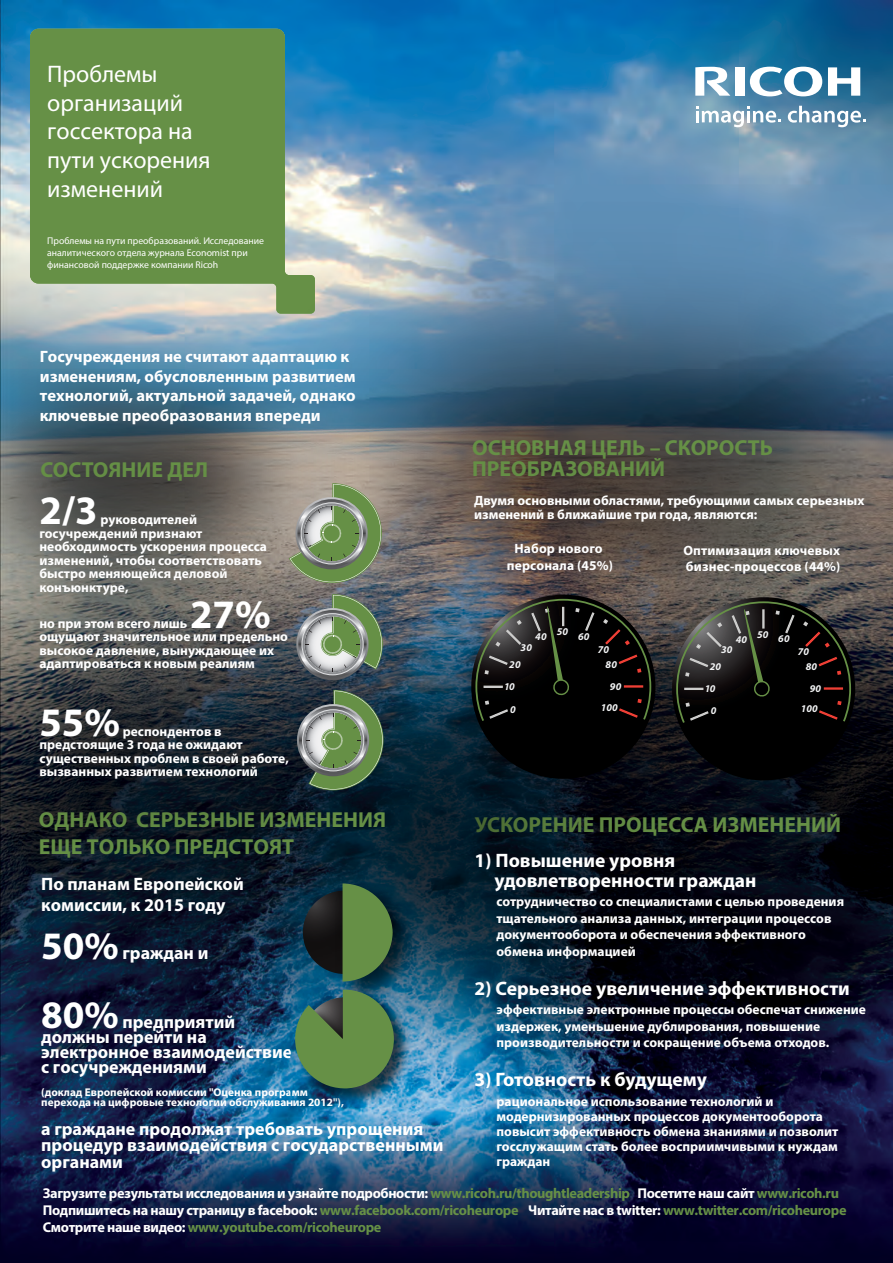
<style>
.page{position:relative;width:893px;height:1263px;background:#fff}
.page>*{position:absolute;margin:0;border:0;box-sizing:border-box;transform-origin:0 0}
.t1{font:700 40.5px "Myriad Pro";color:#fff}
.t2{font:24px/28.8px "Myriad Pro";color:#fff}
.t3{font:700 21.75px/21px "Myriad Pro";color:#669046}
.t4{font:700 19.5px/19.5px "Myriad Pro";color:#fff}
.t5{font:700 18px/15px "Myriad Pro";color:#fff}
.t6{font:700 16.5px/19.8px "Myriad Pro";color:#fff}
.t7{font:700 14.25px/17.1px "Myriad Pro";letter-spacing:-.025em;color:#fff}
.t8{font:700 13.5px/13.5px "Myriad Pro";color:#fff}
.t9{font:700 11.25px/10.5px "Myriad Pro";color:#fff}
.t10{font:italic 700 10.35px/22.6px "Myriad Pro";letter-spacing:.01em;color:#f2f3f4}
.t11{font:9.75px/11.7px "Myriad Pro";color:#fff}
.s1{color:#669046}
.s2{font-family:"Myriad";font-size:39px}
</style>
<div class="page">
<img style="left:0;top:0;width:893px;height:1263px">
<svg style="left:750px;top:67px;width:72px;height:29px"></svg>
<svg style="left:828px;top:67px;width:32px;height:29px"></svg>
<div style="left:735px;top:67px;width:9px;height:29px;background:#fff"></div>
<svg style="left:695px;top:67px;width:35px;height:29px"></svg>
<svg style="left:696px;top:106px;width:85px;height:21px"></svg>
<svg style="left:788px;top:106px;width:78px;height:21px"></svg>
<svg style="left:30px;top:29px;width:285px;height:263px;background:#659151"></svg>
<img style="left:208px;top:162px;width:685px;height:164px">
<img style="left:383px;top:326px;width:510px;height:91px">
<img style="left:406px;top:391px;width:487px;height:129px">
<img style="left:750px;top:562px;width:143px;height:172px">
<img style="left:0;top:417px;width:750px;height:841px">
<img style="left:0;top:628px;width:484px;height:411px">
<img style="left:0;top:292px;width:383px;height:130px">
<img style="left:0;top:385px;width:291px;height:37px">
<img style="left:330px;top:871px;width:76px;height:114px">
<svg style="left:343px;top:892px;width:50px;height:89px;background:#547c43"></svg>
<div style="left:672px;top:597px;width:183px;height:183px;background:#000;border-radius:92px"></div>
<svg style="left:675px;top:600px;width:177px;height:125px"></svg>
<img style="left:290px;top:985px;width:116px;height:127px">
<svg style="left:295px;top:990px;width:99px;height:98px;background:#507d53"></svg>
<div style="left:471px;top:595px;width:184px;height:184px;background:#000;border-radius:92px"></div>
<svg style="left:475px;top:598px;width:177px;height:125px"></svg>
<img style="left:0;top:422px;width:383px;height:104px">
<img style="left:0;top:526px;width:404px;height:366px">
<img style="left:406px;top:734px;width:487px;height:529px">
<svg style="left:296px;top:594px;width:87px;height:86px;background:#7e8e7c"></svg>
<svg style="left:289px;top:483px;width:93px;height:100px;background:#889876"></svg>
<svg style="left:297px;top:690px;width:86px;height:100px;background:#667d62"></svg>
<h2 class="t2" style="left:47px;top:59px;width:165px">Проблемы организаций госсектора на пути ускорения изменений</h2>
<p class="t11" style="left:47px;top:235px;width:218px">Проблемы на пути преобразований. Исследование аналитического отдела журнала Economist при финансовой поддержке компании Ricoh</p>
<p class="t6" style="left:40px;top:346px;width:317px">Госучреждения не считают адаптацию к изменениям, обусловленным развитием технологий, актуальной задачей, однако ключевые преобразования впереди</p>
<h3 class="t3" style="left:40px;top:458px;width:169px">СОСТОЯНИЕ ДЕЛ</h3>
<h1 class="t1" style="left:39px;top:484px;width:60px">2/3</h1>
<p class="t8" style="left:39px;top:512px;width:229px;text-indent:61px">руководителей госучреждений признают необходимость ускорения процесса изменений, чтобы соответствовать быстро меняющейся деловой конъюнктуре,</p>
<p class="t8" style="left:39px;top:616px;width:149px">но при этом всего лишь</p>
<h1 class="t1" style="left:190px;top:588px;width:82px">27%</h1>
<p class="t8" style="left:39px;top:629px;width:250px">ощущают значительное или предельно высокое давление, вынуждающее их адаптироваться к новым реалиям</p>
<h1 class="t1" style="left:39px;top:696px;width:82px">55%</h1>
<p class="t8" style="left:39px;top:724px;width:251px;text-indent:83px">респондентов в предстоящие 3 года не ожидают существенных проблем в своей работе, вызванных развитием технологий</p>
<h3 class="t3" style="left:472px;top:437px;width:302px">ОСНОВНАЯ ЦЕЛЬ – СКОРОСТЬ<br>ПРЕОБРАЗОВАНИЙ</h3>
<p class="t8" style="left:474px;top:493px;width:392px">Двумя основными областями, требующими самых серьезных изменений в ближайшие три года, являются:</p>
<p class="t8" style="left:507px;top:540px;width:108px;line-height:16.2px;text-align:center">Набор нового персонала (45%)</p>
<p class="t8" style="left:683px;top:542px;width:159px;line-height:16.2px">Оптимизация ключевых бизнес-процессов (44%)</p>
<p class="t10" style="left:535px;top:625px;width:13px">40</p>
<p class="t10" style="left:557px;top:622px;width:34px">50 60</p>
<p class="t10" style="left:521px;top:635px;width:13px">30</p>
<p class="t10" style="left:509px;top:653px;width:13px">20</p>
<p class="t10" style="left:504px;top:674px;width:12px">10</p>
<p class="t10" style="left:510px;top:697px;width:7px">0</p>
<p class="t10" style="left:606px;top:642px;width:13px;line-height:14.7px;text-indent:-8px">70<br>80</p>
<p class="t10" style="left:601px;top:675px;width:22px;line-height:20.9px;text-indent:9px">90<br>100</p>
<p class="t10" style="left:736px;top:627px;width:13px">40</p>
<p class="t10" style="left:757px;top:625px;width:34px">50 60</p>
<p class="t10" style="left:721px;top:638px;width:13px">30</p>
<p class="t10" style="left:710px;top:655px;width:13px">20</p>
<p class="t10" style="left:705px;top:677px;width:13px;text-align:center">10<br>0</p>
<p class="t10" style="left:806px;top:644px;width:13px;line-height:14.5px;text-indent:-8px">70<br>80</p>
<p class="t10" style="left:801px;top:678px;width:22px;line-height:20.7px;text-indent:9px">90<br>100</p>
<h3 class="t3" style="left:39px;top:809px;width:349px">ОДНАКО СЕРЬЕЗНЫЕ ИЗМЕНЕНИЯ</h3>
<h3 class="t3" style="left:475px;top:814px;width:368px">УСКОРЕНИЕ ПРОЦЕССА ИЗМЕНЕНИЙ</h3>
<h3 class="t3" style="left:39px;top:835px;width:257px">ЕЩЕ ТОЛЬКО ПРЕДСТОЯТ</h3>
<h3 class="t4" style="left:494px;top:850px;width:264px;text-indent:-20px">1) Повышение уровня удовлетворенности граждан</h3>
<p class="t8" style="left:496px;top:893px;width:349px;line-height:16.5px">сотрудничество со специалистами с целью проведения тщательного анализа данных, интеграции процессов документооборота и обеспечения эффективного обмена информацией</p>
<h3 class="t4" style="left:475px;top:978px;width:377px">2) Серьезное увеличение эффективности</h3>
<p class="t8" style="left:496px;top:1001px;width:371px;line-height:16.5px">эффективные электронные процессы обеспечат снижение издержек, уменьшение дублирования, повышение производительности и сокращение объема отходов.</p>
<h3 class="t4" style="left:475px;top:1069px;width:234px">3) Готовность к будущему</h3>
<p class="t8" style="left:496px;top:1093px;width:343px;line-height:15px">рациональное использование технологий и модернизированных процессов документооборота повысит эффективность обмена знаниями и позволит госслужащим стать более восприимчивыми к нуждам граждан</p>
<p class="t7" style="left:43px;top:1184px;width:805px">Загрузите результаты исследования и узнайте подробности: <span class="s1">www.ricoh.ru/thoughtleadership</span> Посетите наш сайт <span class="s1">www.ricoh.ru<br></span>Подпишитесь на нашу страницу в facebook: <span class="s1">www.facebook.com/ricoheurope</span> Читайте нас в twitter: <span class="s1">www.twitter.com/ricoheurope<br></span>Смотрите наше видео: <span class="s1">www.youtube.com/ricoheurope</span></p>
<h3 class="t5" style="left:41px;top:872px;width:204px;line-height:21.6px">По планам Европейской комиссии, к 2015 году</h3>
<h3 class="t5" style="left:41px;top:945px;width:169px"><span class="s2">50%</span> граждан и</h3>
<h3 class="t5" style="left:41px;top:1014px;width:253px"><span class="s2">80%</span> предприятий должны перейти на электронное взаимодействие с госучреждениями</h3>
<p class="t9" style="left:41px;top:1086px;width:304px">(доклад Европейской комиссии "Оценка программ перехода на цифровые технологии обслуживания 2012"),</p>
<h3 class="t5" style="left:41px;top:1120px;width:404px;line-height:16.5px">а граждане продолжат требовать упрощения процедур взаимодействия с государственными органами</h3>
</div>
